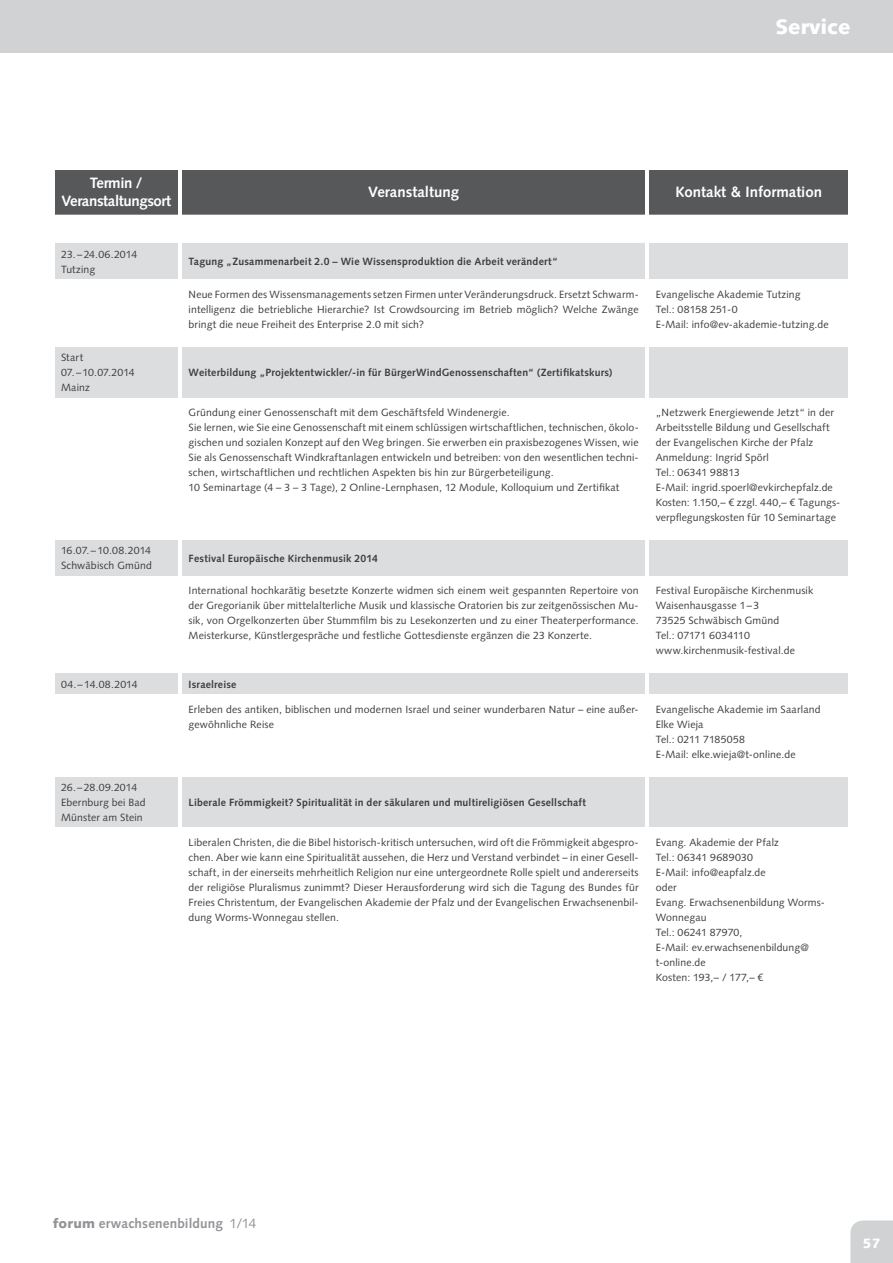
<style>
.page{position:relative;width:893px;height:1263px;background:#fff}
.page>*{position:absolute;margin:0;border:0;box-sizing:border-box;transform-origin:0 0}
.t1{font:900 21px "Syntax LT Std";color:#fff}
.t2{font:700 15px "Syntax LT Std";color:#fff}
.t3{font:700 15px/18px "Syntax LT Std";letter-spacing:-.025em;color:#fff;text-align:center}
.t4{font:700 13.5px "Syntax LT Std";letter-spacing:.01em;color:#929497}
.t5{font:900 13.5px "Syntax LT Std";color:#fff}
.t6{font:10.5px/15px "Syntax LT Std";letter-spacing:.015em;color:#3e3e3f}
.t7{font:700 10.5px "Syntax LT Std";letter-spacing:.02em;color:#3e3e3f}
.s1{font-weight:900}
.s2{font-weight:400}
</style>
<div class="page">
<div style="left:0;top:0;width:893px;height:52px;background:#d1d2d4"></div>
<div style="left:850px;top:1220px;width:43px;height:43px;background:#d1d2d4"></div>
<div style="left:55px;top:170px;width:793px;height:45px;background:#57585a"></div>
<svg style="left:55px;top:243px;width:793px;height:584px"></svg>
<hr style="left:179px;top:170px;width:3px;height:45px;background:#fff">
<hr style="left:646px;top:170px;width:3px;height:45px;background:#fff">
<hr style="left:179px;top:243px;width:3px;height:37px;background:#fff">
<hr style="left:646px;top:243px;width:3px;height:37px;background:#fff">
<hr style="left:51px;top:280px;width:596px;height:3px;background:#fff">
<hr style="left:179px;top:283px;width:3px;height:60px;background:#fff">
<hr style="left:647px;top:280px;width:205px;height:3px;background:#fff">
<hr style="left:646px;top:283px;width:3px;height:60px;background:#fff">
<hr style="left:51px;top:343px;width:596px;height:3px;background:#fff">
<hr style="left:179px;top:346px;width:3px;height:52px;background:#fff">
<hr style="left:647px;top:343px;width:205px;height:3px;background:#fff">
<hr style="left:646px;top:346px;width:3px;height:52px;background:#fff">
<hr style="left:51px;top:398px;width:596px;height:3px;background:#fff">
<hr style="left:179px;top:401px;width:3px;height:135px;background:#fff">
<hr style="left:647px;top:398px;width:205px;height:3px;background:#fff">
<hr style="left:646px;top:401px;width:3px;height:135px;background:#fff">
<hr style="left:51px;top:536px;width:596px;height:3px;background:#fff">
<hr style="left:179px;top:539px;width:3px;height:37px;background:#fff">
<hr style="left:647px;top:536px;width:205px;height:3px;background:#fff">
<hr style="left:646px;top:539px;width:3px;height:37px;background:#fff">
<hr style="left:51px;top:576px;width:596px;height:3px;background:#fff">
<hr style="left:179px;top:579px;width:3px;height:91px;background:#fff">
<hr style="left:647px;top:576px;width:205px;height:3px;background:#fff">
<hr style="left:646px;top:579px;width:3px;height:91px;background:#fff">
<hr style="left:51px;top:670px;width:596px;height:3px;background:#fff">
<hr style="left:179px;top:673px;width:3px;height:22px;background:#fff">
<hr style="left:647px;top:670px;width:205px;height:3px;background:#fff">
<hr style="left:646px;top:673px;width:3px;height:22px;background:#fff">
<hr style="left:51px;top:695px;width:596px;height:3px;background:#fff">
<hr style="left:179px;top:698px;width:3px;height:75px;background:#fff">
<hr style="left:647px;top:695px;width:205px;height:3px;background:#fff">
<hr style="left:646px;top:698px;width:3px;height:75px;background:#fff">
<hr style="left:51px;top:773px;width:596px;height:3px;background:#fff">
<hr style="left:179px;top:776px;width:3px;height:52px;background:#fff">
<hr style="left:647px;top:773px;width:205px;height:3px;background:#fff">
<hr style="left:646px;top:776px;width:3px;height:52px;background:#fff">
<h1 class="t1" style="left:775px;top:14px;width:77px">Service</h1>
<h2 class="t3" style="left:61px;top:174px;width:111px">Termin /<br>Veranstaltungsort</h2>
<h2 class="t2" style="left:368px;top:183px;width:92px">Veranstaltung</h2>
<h2 class="t2" style="left:675px;top:183px;width:148px">Kontakt &amp; Information</h2>
<p class="t6" style="left:61px;top:247px;width:78px">23. – 24.06.2014<br>Tutzing</p>
<p class="t7" style="left:189px;top:255px;width:371px">Tagung „Zusammenarbeit 2.0 – Wie Wissensproduktion die Arbeit verändert“</p>
<p class="t6" style="left:189px;top:287px;width:452px;text-align:justify">Neue Formen des Wissensmanagements setzen Firmen unter Veränderungsdruck. Ersetzt Schwarm&shy;intelligenz die betriebliche Hierarchie? Ist Crowdsourcing im Betrieb möglich? Welche Zwänge bringt die neue Freiheit des Enterprise 2.0 mit sich?</p>
<p class="t6" style="left:656px;top:287px;width:174px">Evangelische Akademie Tutzing<br>Tel.: 08158 251-0<br>E-Mail: info@ev-akademie-tutzing.de</p>
<p class="t6" style="left:61px;top:350px;width:24px">Start</p>
<p class="t6" style="left:61px;top:365px;width:75px">07. – 10.07.2014<br>Mainz</p>
<p class="t7" style="left:189px;top:366px;width:425px">Weiterbildung „Projektentwickler/-in für BürgerWindGenossenschaften“ (Zertifikatskurs)</p>
<p class="t6" style="left:189px;top:405px;width:452px">Gründung einer Genossenschaft mit dem Geschäftsfeld Windenergie.<br>Sie lernen, wie Sie eine Genossenschaft mit einem schlüssigen wirtschaftlichen, technischen, ökolo&shy;gischen und sozialen Konzept auf den Weg bringen. Sie erwerben ein praxisbezogenes Wissen, wie Sie als Genossenschaft Windkraftanlagen entwickeln und betreiben: von den wesentlichen techni&shy;schen, wirtschaftlichen und rechtlichen Aspekten bis hin zur Bürgerbeteiligung.<br>10 Seminartage (4 – 3 – 3 Tage), 2 Online-Lernphasen, 12 Module, Kolloquium und Zertifikat</p>
<p class="t6" style="left:656px;top:405px;width:186px">„Netzwerk Energiewende Jetzt“ in der Arbeitsstelle Bildung und Gesellschaft der Evangelischen Kirche der Pfalz Anmeldung: Ingrid Spörl<br>Tel.: 06341 98813<br>E-Mail: ingrid.spoerl@evkirchepfalz.de Kosten: 1.150,– € zzgl. 440,– € Ta gungs&shy;verpflegungskosten für 10 Seminartage</p>
<p class="t6" style="left:61px;top:543px;width:92px">16.07. – 10.08.2014<br>Schwäbisch Gmünd</p>
<p class="t7" style="left:189px;top:552px;width:191px">Festival Europäische Kirchenmusik 2014</p>
<p class="t6" style="left:189px;top:583px;width:452px;text-align:justify">International hochkarätig besetzte Konzerte widmen sich einem weit gespannten Repertoire von der Gregorianik über mittelalterliche Musik und klassische Oratorien bis zur zeitgenössischen Mu&shy;sik, von Orgelkonzerten über Stummfilm bis zu Lesekonzerten und zu einer Theaterperformance.<br>Meisterkurse, Künstlergespräche und festliche Gottesdienste ergänzen die 23 Konzerte.</p>
<p class="t6" style="left:656px;top:583px;width:159px">Festival Europäische Kirchenmusik<br>Waisenhausgasse 1 – 3<br>73525 Schwäbisch Gmünd<br>Tel.: 07171 6034110 www.kirchenmusik-festival.de</p>
<p class="t6" style="left:61px;top:677px;width:78px">04. – 14.08.2014</p>
<p class="t7" style="left:189px;top:678px;width:49px">Israelreise</p>
<p class="t6" style="left:189px;top:701px;width:452px">Erleben des antiken, biblischen und modernen Israel und seiner wunderbaren Natur – eine außer&shy;gewöhnliche Reise</p>
<p class="t6" style="left:656px;top:701px;width:166px">Evangelische Akademie im Saarland<br>Elke Wieja<br>Tel.: 0211 7185058<br>E-Mail: elke.wieja@t-online.de</p>
<p class="t6" style="left:61px;top:780px;width:86px">26. – 28.09.2014<br>Ebernburg bei Bad<br>Münster am Stein</p>
<p class="t7" style="left:189px;top:796px;width:399px">Liberale Frömmigkeit? Spiritualität in der säkularen und multireligiösen Gesellschaft</p>
<p class="t6" style="left:189px;top:835px;width:452px;text-align:justify">Liberalen Christen, die die Bibel historisch-kritisch untersuchen, wird oft die Frömmigkeit abgespro&shy;chen. Aber wie kann eine Spiritualität aussehen, die Herz und Verstand verbindet – in einer Gesell&shy;schaft, in der einerseits mehrheitlich Religion nur eine untergeordnete Rolle spielt und andererseits der religiöse Pluralismus zunimmt? Dieser Herausforderung wird sich die Tagung des Bundes für Freies Christentum, der Evangelischen Akademie der Pfalz und der Evangelischen Erwachsenenbil&shy;dung Worms-Wonnegau stellen.</p>
<p class="t6" style="left:656px;top:835px;width:171px">Evang. Akademie der Pfalz<br>Tel.: 06341 9689030<br>E-Mail: info@eapfalz.de<br>oder<br>Evang. Erwachsenenbildung Worms-<br>Wonnegau<br>Tel.: 06241 87970,<br>E-Mail: ev.erwachsenenbildung@ t-online.de<br>Kosten: 193,– / 177,– €</p>
<p class="t4" style="left:53px;top:1216px;width:205px"><span class="s1">forum</span> erwachsenenbildung <span class="s2">1/14</span></p>
<p class="t5" style="left:863px;top:1235px;width:19px">57</p>
</div>
